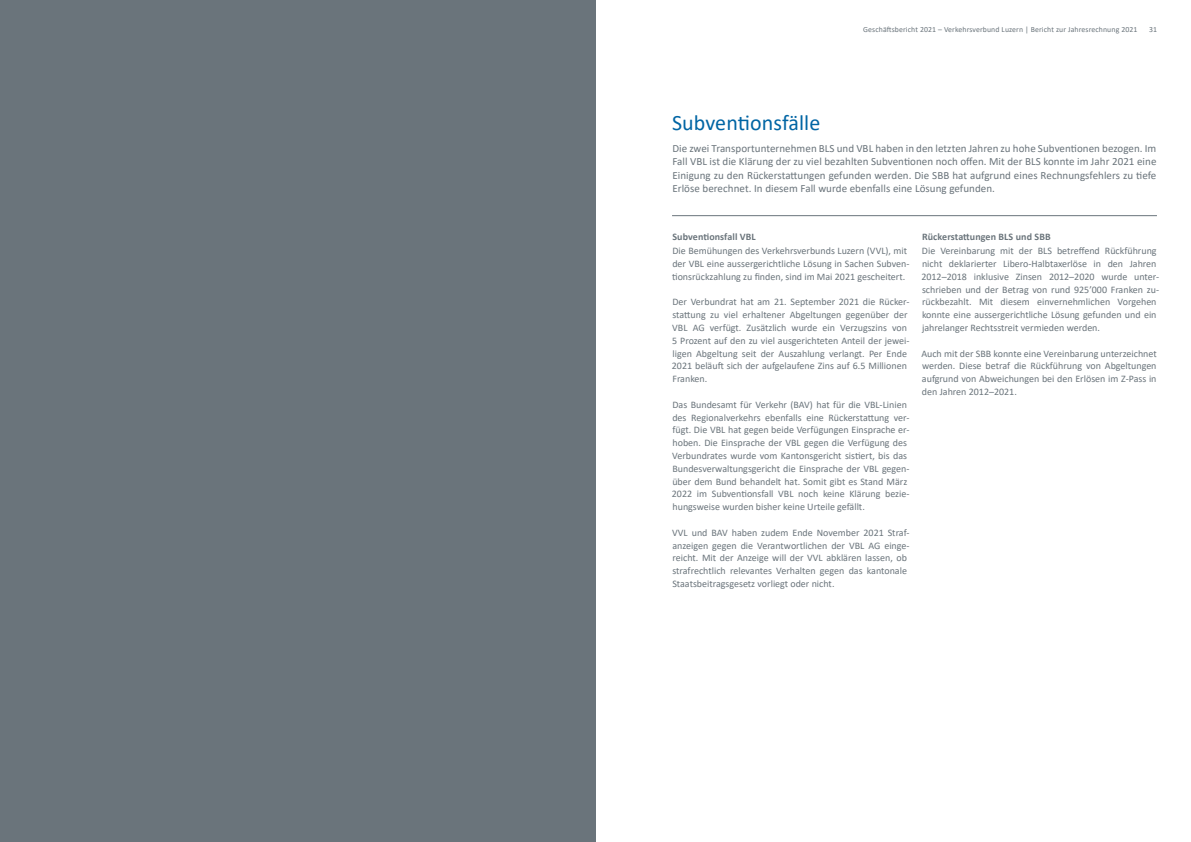
<style>
.page{position:relative;width:1191px;height:842px;background:#fff}
.page>*{position:absolute;margin:0;border:0;box-sizing:border-box;transform-origin:0 0}
.t1{font:22px "Calibri";letter-spacing:.005em;color:#0065a4}
.t2{font:11px/13.5px "Calibri";letter-spacing:.005em;color:#6a747b;text-align:justify}
.t3{font:10px/12.8px "Calibri";color:#6a747b}
.t4{font:700 10px "Calibri";letter-spacing:.01em;color:#6a747b}
.t5{font:7.8px "Calibri";letter-spacing:.015em;color:#6a747b}
</style>
<div class="page">
<div style="left:0;top:0;width:595px;height:842px;background:#6a747b"></div>
<hr style="left:672px;top:215px;width:485px;height:1px;background:#6a747b">
<p class="t5" style="left:863px;top:24px;width:276px">Geschäftsbericht 2021 – Verkehrsverbund Luzern | Bericht zur Jahresrechnung 2021</p>
<p class="t5" style="left:1149px;top:24px;width:9px">31</p>
<h1 class="t1" style="left:672px;top:107px;width:150px">Subventionsfälle</h1>
<p class="t2" style="left:672px;top:141px;width:485px">Die zwei Transportunternehmen BLS und VBL haben in den letzten Jahren zu hohe Subventionen bezogen. Im Fall VBL ist die Klärung der zu viel bezahlten Subventionen noch offen. Mit der BLS konnte im Jahr 2021 eine Einigung zu den Rückerstattungen gefunden werden. Die SBB hat aufgrund eines Rechnungsfehlers zu tiefe Erlöse berechnet. In diesem Fall wurde ebenfalls eine Lösung gefunden.</p>
<p class="t4" style="left:922px;top:230px;width:130px">Rückerstattungen BLS und SBB</p>
<p class="t3" style="left:921px;top:244px;width:239px">Die Vereinbarung mit der BLS betreffend Rückführung nicht deklarierter Libero-Halbtaxerlöse in den Jahren 2012–2018 inklusive Zinsen 2012–2020 wurde unter&shy;schrieben und der Betrag von rund 925’000 Franken zu&shy;rückbezahlt. Mit diesem einvernehmlichen Vorgehen konnte eine aussergerichtliche Lösung gefunden und ein jahrelanger Rechtsstreit vermieden werden.</p>
<p class="t3" style="left:921px;top:347px;width:237px;text-align:justify">Auch mit der SBB konnte eine Vereinbarung unterzeichnet werden. Diese betraf die Rückführung von Abgeltungen aufgrund von Abweichungen bei den Erlösen im Z-Pass in den Jahren 2012–2021.</p>
<p class="t4" style="left:672px;top:230px;width:85px">Subventionsfall VBL</p>
<p class="t3" style="left:672px;top:244px;width:239px">Die Bemühungen des Verkehrsverbunds Luzern (VVL), mit der VBL eine aussergerichtliche Lösung in Sachen Subven&shy;tionsrückzahlung zu finden, sind im Mai 2021 gescheitert.</p>
<p class="t3" style="left:672px;top:295px;width:239px">Der Verbundrat hat am 21. September 2021 die Rücker&shy;stattung zu viel erhaltener Abgeltungen gegenüber der VBL AG verfügt. Zusätzlich wurde ein Verzugszins von 5 Prozent auf den zu viel ausgerichteten Anteil der jewei&shy;ligen Abgeltung seit der Auszahlung verlangt. Per Ende 2021 beläuft sich der aufgelaufene Zins auf 6.5 Millionen Franken.</p>
<p class="t3" style="left:672px;top:398px;width:239px">Das Bundesamt für Verkehr (BAV) hat für die VBL-Linien des Regionalverkehrs ebenfalls eine Rückerstattung ver&shy;fügt. Die VBL hat gegen beide Verfügungen Einsprache er&shy;hoben. Die Einsprache der VBL gegen die Verfügung des Verbundrates wurde vom Kantonsgericht sistiert, bis das Bundesverwaltungsgericht die Einsprache der VBL gegen&shy;über dem Bund behandelt hat. Somit gibt es Stand März 2022 im Subventionsfall VBL noch keine Klärung bezie&shy;hungsweise wurden bisher keine Urteile gefällt.</p>
<p class="t3" style="left:672px;top:526px;width:239px">VVL und BAV haben zudem Ende November 2021 Straf&shy;anzeigen gegen die Verantwortlichen der VBL AG einge&shy;reicht. Mit der Anzeige will der VVL abklären lassen, ob strafrechtlich relevantes Verhalten gegen das kantonale Staatsbeitragsgesetz vorliegt oder nicht.</p>
</div>
